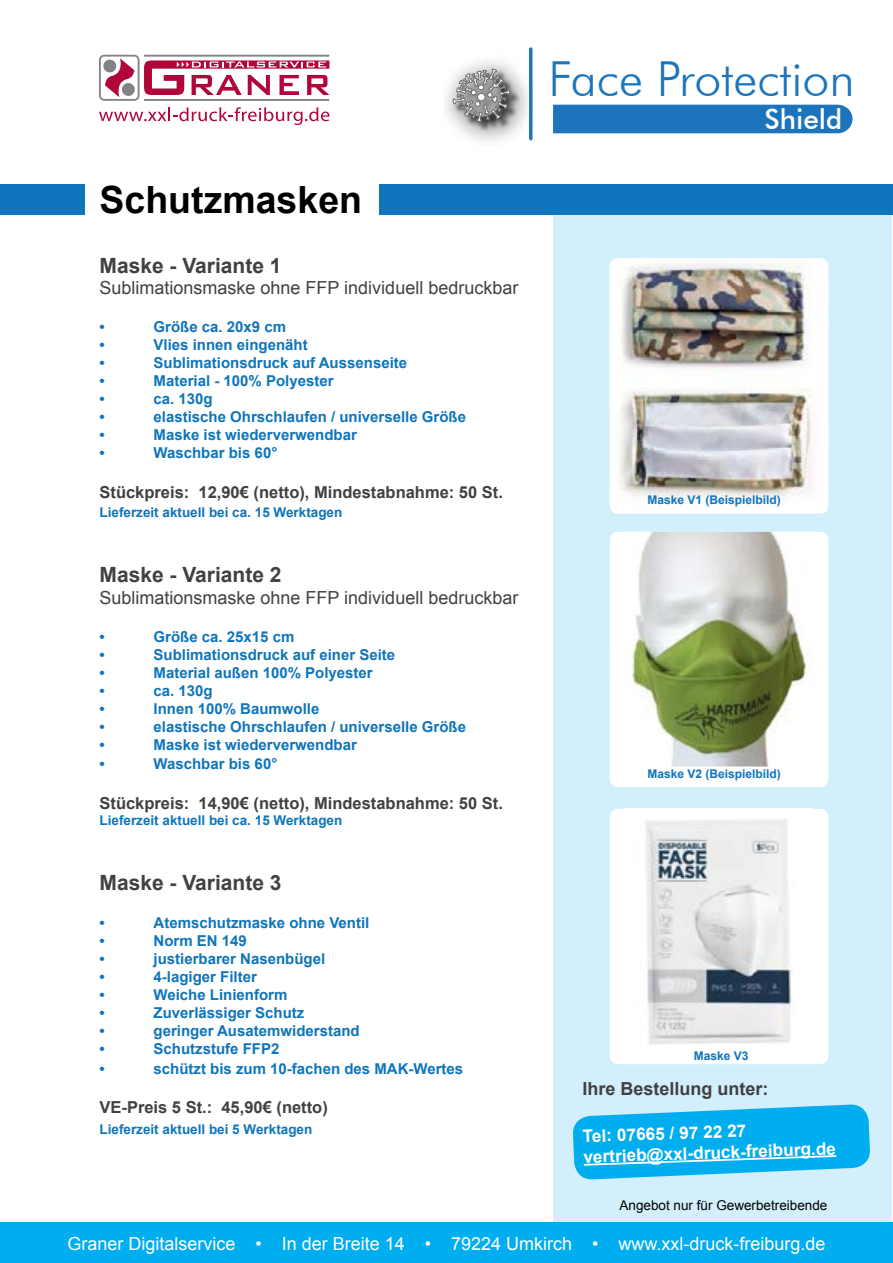
<style>
.page{position:relative;width:893px;height:1263px;background:#fff}
.page>*{position:absolute;margin:0;border:0;box-sizing:border-box;transform-origin:0 0}
.t1{font:300 48.3px "Futura BT";color:#1c75bc}
.t2{font:700 37.5px "Arial";color:#000}
.t3{font:500 27.75px "Futura BT";color:#fff}
.t4{font:700 21px "Arial";color:#414042}
.t5{font:18px "Arial";color:#414042}
.t6{font:18px "Arial";color:#fff}
.t7{font:700 18px "Arial";color:#414042}
.t8{font:700 17.25px/20.7px "Arial";color:#fff}
.t9{font:700 16.5px "Arial";color:#414042}
.t10{font:700 15px "Arial";color:#0f75bc}
.t11{font:700 13.5px "Arial";color:#0f75bc}
.t12{font:13.5px "Arial";color:#000}
.t13{font:700 12px "Arial";color:#0f75bc}
</style>
<div class="page">
<div style="left:554px;top:213px;width:338px;height:1011px;background:#d4effc"></div>
<div style="left:380px;top:185px;width:513px;height:30px;background:#0f75bc"></div>
<div style="left:0;top:1222px;width:893px;height:41px;background:#00aeef"></div>
<div style="left:0;top:185px;width:84px;height:30px;background:#0f75bc"></div>
<div style="left:553px;top:105px;width:299px;height:28px;background:#1c75bc"></div>
<img style="left:452px;top:68px;width:70px;height:66px">
<svg style="left:453px;top:68px;width:57px;height:54px;background:#9d9d9e"></svg>
<svg style="left:529px;top:47px;width:3px;height:93px"></svg>
<svg style="left:573px;top:1104px;width:297px;height:76px"></svg>
<img style="left:610px;top:258px;width:218px;height:255px">
<div style="left:610px;top:532px;width:218px;height:255px;background:#fff;border-radius:8px"></div>
<img style="left:610px;top:532px;width:218px;height:234px">
<div style="left:610px;top:809px;width:218px;height:255px;background:#fff;border-radius:8px"></div>
<img style="left:645px;top:819px;width:148px;height:226px">
<svg style="left:99px;top:55px;width:230px;height:46px"></svg>
<svg style="left:99px;top:107px;width:230px;height:18px"></svg>
<h2 class="t2" style="left:99px;top:175px;width:264px">Schutzmasken</h2>
<h3 class="t4" style="left:99px;top:251px;width:184px">Maske - Variante 1</h3>
<p class="t5" style="left:99px;top:276px;width:420px">Sublimationsmaske ohne FFP individuell bedruckbar</p>
<p class="t10" style="left:99px;top:317px;width:7px">•</p>
<p class="t10" style="left:153px;top:317px;width:134px">Größe ca. 20x9 cm</p>
<p class="t10" style="left:99px;top:335px;width:7px">•</p>
<p class="t10" style="left:153px;top:335px;width:156px">Vlies innen eingenäht</p>
<p class="t10" style="left:99px;top:353px;width:7px">•</p>
<p class="t10" style="left:153px;top:353px;width:255px">Sublimationsdruck auf Aussenseite</p>
<p class="t10" style="left:99px;top:371px;width:7px">•</p>
<p class="t10" style="left:153px;top:371px;width:182px">Material - 100% Polyester</p>
<p class="t10" style="left:99px;top:389px;width:7px">•</p>
<p class="t10" style="left:153px;top:389px;width:61px">ca. 130g</p>
<p class="t10" style="left:99px;top:407px;width:7px">•</p>
<p class="t10" style="left:153px;top:407px;width:314px">elastische Ohrschlaufen / universelle Größe</p>
<p class="t10" style="left:99px;top:425px;width:7px">•</p>
<p class="t10" style="left:153px;top:425px;width:205px">Maske ist wiederverwendbar</p>
<p class="t10" style="left:99px;top:443px;width:7px">•</p>
<p class="t10" style="left:153px;top:443px;width:125px">Waschbar bis 60°</p>
<p class="t9" style="left:99px;top:481px;width:405px">Stückpreis: 12,90€ (netto), Mindestabnahme: 50 St.</p>
<p class="t11" style="left:99px;top:504px;width:244px">Lieferzeit aktuell bei ca. 15 Werktagen</p>
<h3 class="t4" style="left:99px;top:561px;width:184px">Maske - Variante 2</h3>
<p class="t5" style="left:99px;top:586px;width:420px">Sublimationsmaske ohne FFP individuell bedruckbar</p>
<p class="t10" style="left:99px;top:626px;width:7px">•</p>
<p class="t10" style="left:153px;top:626px;width:142px">Größe ca. 25x15 cm</p>
<p class="t10" style="left:99px;top:644px;width:7px">•</p>
<p class="t10" style="left:153px;top:644px;width:243px">Sublimationsdruck auf einer Seite</p>
<p class="t10" style="left:99px;top:662px;width:7px">•</p>
<p class="t10" style="left:153px;top:662px;width:221px">Material außen 100% Polyester</p>
<p class="t10" style="left:99px;top:680px;width:7px">•</p>
<p class="t10" style="left:153px;top:680px;width:61px">ca. 130g</p>
<p class="t10" style="left:99px;top:698px;width:7px">•</p>
<p class="t10" style="left:153px;top:698px;width:167px">Innen 100% Baumwolle</p>
<p class="t10" style="left:99px;top:716px;width:7px">•</p>
<p class="t10" style="left:153px;top:716px;width:314px">elastische Ohrschlaufen / universelle Größe</p>
<p class="t10" style="left:99px;top:734px;width:7px">•</p>
<p class="t10" style="left:153px;top:734px;width:205px">Maske ist wiederverwendbar</p>
<p class="t10" style="left:99px;top:754px;width:7px">•</p>
<p class="t10" style="left:153px;top:754px;width:125px">Waschbar bis 60°</p>
<p class="t9" style="left:99px;top:792px;width:405px">Stückpreis: 14,90€ (netto), Mindestabnahme: 50 St.</p>
<p class="t11" style="left:99px;top:811px;width:244px">Lieferzeit aktuell bei ca. 15 Werktagen</p>
<h3 class="t4" style="left:99px;top:869px;width:184px">Maske - Variante 3</h3>
<p class="t10" style="left:99px;top:912px;width:7px">•</p>
<p class="t10" style="left:153px;top:912px;width:217px">Atemschutzmaske ohne Ventil</p>
<p class="t10" style="left:99px;top:930px;width:7px">•</p>
<p class="t10" style="left:153px;top:930px;width:95px">Norm EN 149</p>
<p class="t10" style="left:99px;top:948px;width:7px">•</p>
<p class="t10" style="left:153px;top:948px;width:173px">justierbarer Nasenbügel</p>
<p class="t10" style="left:99px;top:966px;width:7px">•</p>
<p class="t10" style="left:153px;top:966px;width:105px">4-lagiger Filter</p>
<p class="t10" style="left:99px;top:984px;width:7px">•</p>
<p class="t10" style="left:153px;top:984px;width:135px">Weiche Linienform</p>
<p class="t10" style="left:99px;top:1002px;width:7px">•</p>
<p class="t10" style="left:153px;top:1002px;width:152px">Zuverlässiger Schutz</p>
<p class="t10" style="left:99px;top:1020px;width:7px">•</p>
<p class="t10" style="left:153px;top:1020px;width:208px">geringer Ausatemwiderstand</p>
<p class="t10" style="left:99px;top:1038px;width:7px">•</p>
<p class="t10" style="left:153px;top:1038px;width:127px">Schutzstufe FFP2</p>
<p class="t10" style="left:99px;top:1058px;width:7px">•</p>
<p class="t10" style="left:153px;top:1058px;width:311px">schützt bis zum 10-fachen des MAK-Wertes</p>
<p class="t9" style="left:99px;top:1096px;width:230px">VE-Preis 5 St.: 45,90€ (netto)</p>
<p class="t11" style="left:99px;top:1120px;width:214px">Lieferzeit aktuell bei 5 Werktagen</p>
<h1 class="t1" style="left:548px;top:49px;width:308px">Face Protection</h1>
<h3 class="t3" style="left:764px;top:103px;width:79px">Shield</h3>
<p class="t13" style="left:647px;top:491px;width:135px">Maske V1 (Beispielbild)</p>
<p class="t13" style="left:647px;top:766px;width:135px">Maske V2 (Beispielbild)</p>
<p class="t13" style="left:694px;top:1047px;width:56px">Maske V3</p>
<p class="t7" style="left:583px;top:1077px;width:188px">Ihre Bestellung unter:</p>
<p class="t8" style="left:582px;top:1126px;width:254px;rotate:-2deg">Tel: 07665 / 97 22 27 vertrieb@xxl-druck-freiburg.de</p>
<p class="t12" style="left:619px;top:1196px;width:209px">Angebot nur für Gewerbetreibende</p>
<p class="t6" style="left:67px;top:1231px;width:760px">Graner Digitalservice • In der Breite 14 • 79224 Umkirch • www.xxl-druck-freiburg.de</p>
</div>
